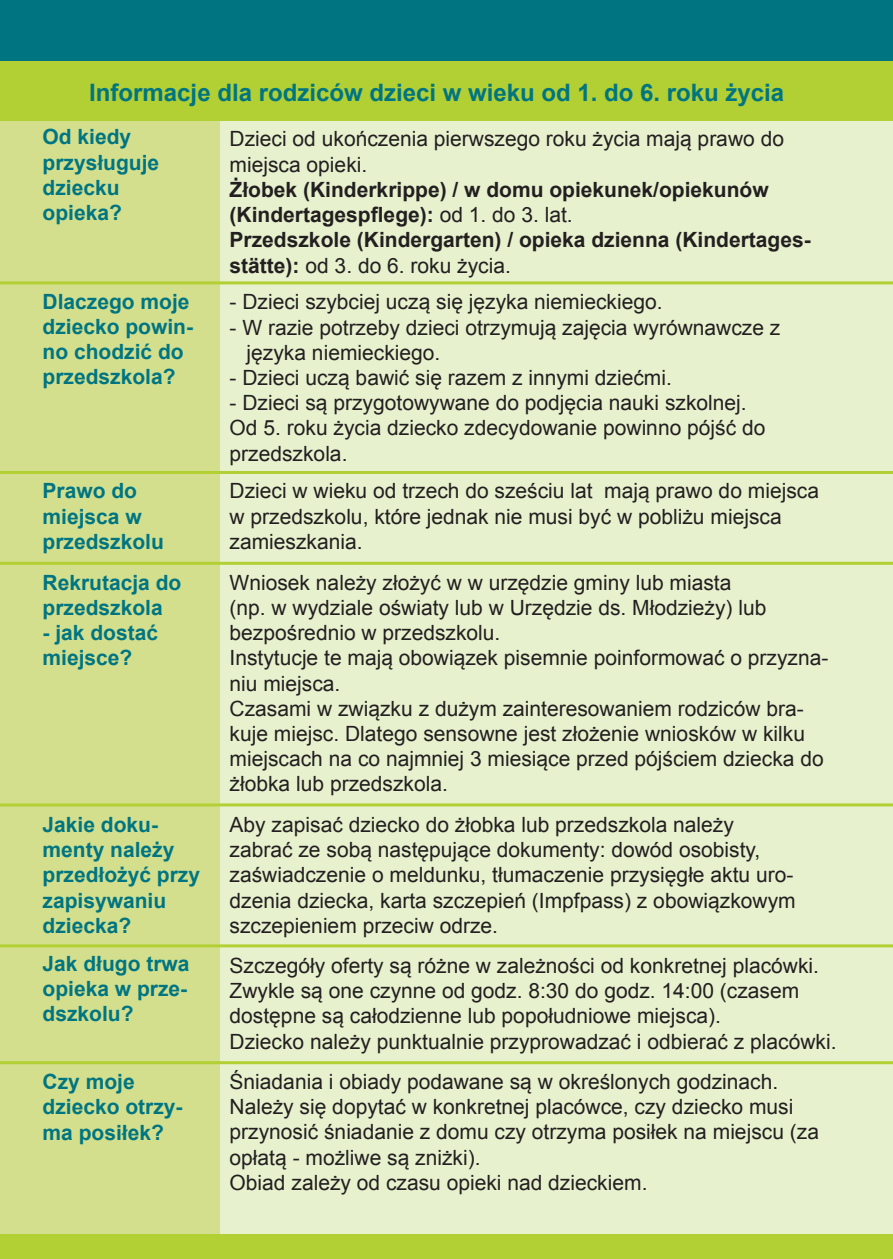
<style>
.page{position:relative;width:893px;height:1259px;background:#b2cf33}
.page>*{position:absolute;margin:0;border:0;box-sizing:border-box;transform-origin:0 0}
.t1{font:700 24px "Arial";color:#007582}
.t2{font:21px/25.2px "Arial";color:#231f20}
.t3{font:700 21px/25.2px "Arial";color:#007582}
.t4{font:700 21px/25.2px "Arial";color:#231f20}
.s1{font-weight:400}
</style>
<div class="page">
<div style="left:0;top:0;width:893px;height:62px;background:#007582"></div>
<div style="left:0;top:62px;width:893px;height:1171px;background:#e7f1ce"></div>
<div style="left:0;top:98px;width:219px;height:1135px;background:#d4df8d"></div>
<hr style="left:0;top:281px;width:893px;height:3px;background:#b2cf33">
<hr style="left:0;top:471px;width:893px;height:3px;background:#b2cf33">
<hr style="left:0;top:562px;width:893px;height:3px;background:#b2cf33">
<div style="left:0;top:62px;width:893px;height:59px;background:#b2cf33"></div>
<hr style="left:0;top:803px;width:893px;height:3px;background:#b2cf33">
<hr style="left:0;top:944px;width:893px;height:3px;background:#b2cf33">
<hr style="left:0;top:1061px;width:893px;height:3px;background:#b2cf33">
<p class="t1" style="left:89px;top:77px;width:696px">Informacje dla rodziców dzieci w wieku od 1. do 6. roku życia</p>
<p class="t2" style="left:230px;top:127px;width:556px">Dzieci od ukończenia pierwszego roku życia mają prawo do miejsca opieki.</p>
<p class="t4" style="left:230px;top:177px;width:583px">Żłobek (Kinderkrippe) / w domu opiekunek/opiekunów (Kindertagespflege): <span class="s1">od 1. do 3. lat.<br></span>Przedszkole (Kindergarten) / opieka dzienna (Kindertages&shy;stätte): <span class="s1">od 3. do 6. roku życia.</span></p>
<p class="t2" style="left:230px;top:290px;width:434px">- Dzieci szybciej uczą się języka niemieckiego.</p>
<p class="t2" style="left:247px;top:315px;width:535px;text-indent:-17px">- W razie potrzeby dzieci otrzymują zajęcia wyrównawcze z języka niemieckiego.</p>
<p class="t2" style="left:230px;top:365px;width:444px">- Dzieci uczą bawić się razem z innymi dziećmi.</p>
<p class="t2" style="left:230px;top:390px;width:537px">- Dzieci są przygotowywane do podjęcia nauki szkolnej.<br>Od 5. roku życia dziecko zdecydowanie powinno pójść do przedszkola.</p>
<p class="t3" style="left:43px;top:125px;width:118px">Od kiedy przysługuje dziecku opieka?</p>
<p class="t3" style="left:43px;top:289px;width:152px">Dlaczego moje dziecko powin&shy;no chodzić do przedszkola?</p>
<p class="t3" style="left:43px;top:479px;width:123px">Prawo do miejsca w przedszkolu</p>
<p class="t3" style="left:43px;top:570px;width:140px">Rekrutacja do przedszkola</p>
<p class="t3" style="left:43px;top:621px;width:117px">- jak dostać miejsce?</p>
<p class="t3" style="left:43px;top:812px;width:159px">Jakie doku&shy;menty należy przedłożyć przy zapisywaniu dziecka?</p>
<p class="t3" style="left:43px;top:951px;width:149px;text-align:justify">Jak długo trwa opieka w prze&shy;dszkolu?</p>
<p class="t3" style="left:43px;top:1069px;width:142px">Czy moje dziecko otrzy&shy;ma posiłek?</p>
<p class="t2" style="left:230px;top:479px;width:591px">Dzieci w wieku od trzech do sześciu lat mają prawo do miejsca w przedszkolu, które jednak nie musi być w pobliżu miejsca zamieszkania.</p>
<p class="t2" style="left:230px;top:570px;width:600px">Wniosek należy złożyć w w urzędzie gminy lub miasta<br>(np. w wydziale oświaty lub w Urzędzie ds. Młodzieży) lub bezpośrednio w przedszkolu.<br>Instytucje te mają obowiązek pisemnie poinformować o przyzna&shy;niu miejsca.<br>Czasami w związku z dużym zainteresowaniem rodziców bra&shy;kuje miejsc. Dlatego sensowne jest złożenie wniosków w kilku miejscach na co najmniej 3 miesiące przed pójściem dziecka do żłobka lub przedszkola.</p>
<p class="t2" style="left:230px;top:812px;width:568px">Aby zapisać dziecko do żłobka lub przedszkola należy zabrać ze sobą następujące dokumenty: dowód osobisty, zaświadczenie o meldunku, tłumaczenie przysięgłe aktu uro&shy;dzenia dziecka, karta szczepień (Impfpass) z obowiązkowym szczepieniem przeciw odrze.</p>
<p class="t2" style="left:230px;top:953px;width:608px">Szczegóły oferty są różne w zależności od konkretnej placówki.<br>Zwykle są one czynne od godz. 8:30 do godz. 14:00 (czasem dostępne są całodzienne lub popołudniowe miejsca).<br>Dziecko należy punktualnie przyprowadzać i odbierać z placówki.</p>
<p class="t2" style="left:230px;top:1069px;width:591px">Śniadania i obiady podawane są w określonych godzinach.<br>Należy się dopytać w konkretnej placówce, czy dziecko musi przynosić śniadanie z domu czy otrzyma posiłek na miejscu (za opłatą - możliwe są zniżki).<br>Obiad zależy od czasu opieki nad dzieckiem.</p>
</div>
